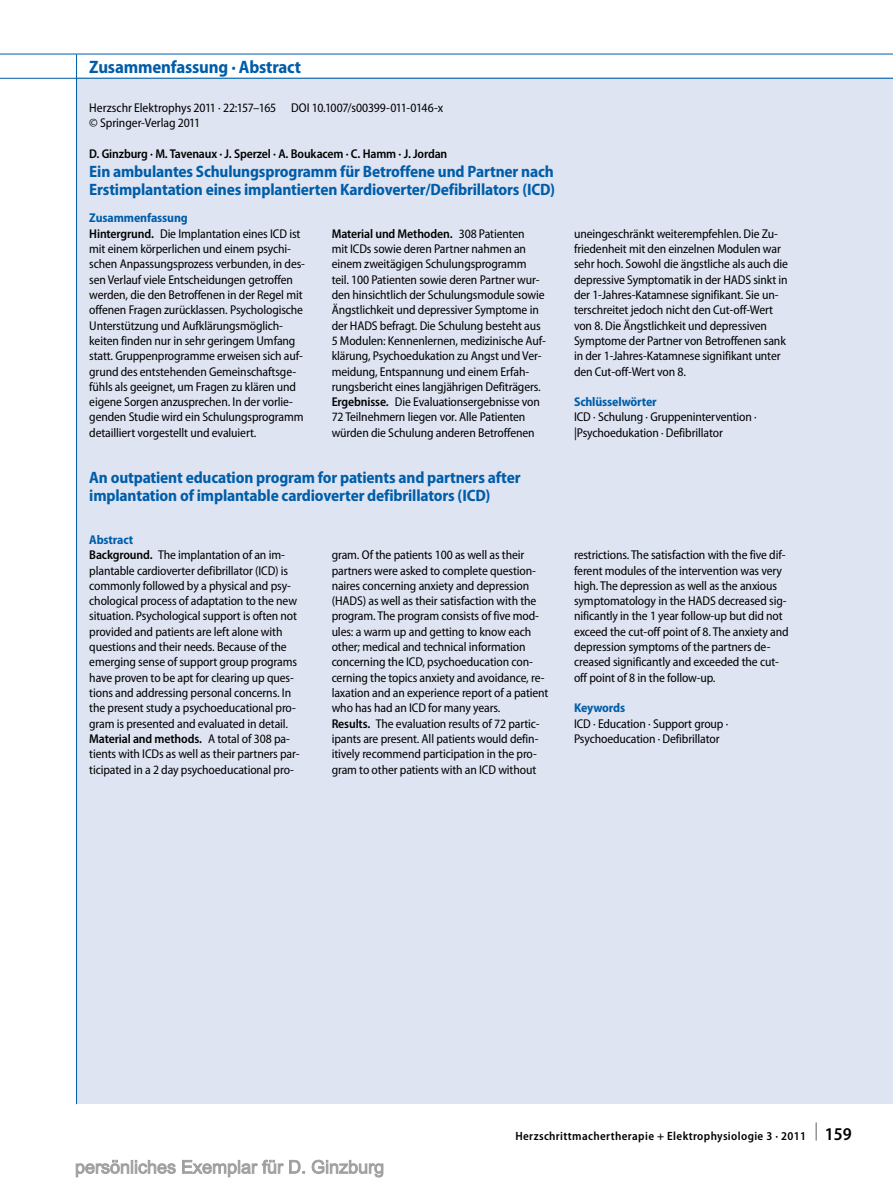
<style>
.page{position:relative;width:893px;height:1187px;background:#fff}
.page>*{position:absolute;margin:0;border:0;box-sizing:border-box;transform-origin:0 0}
.t1{font:700 semi-condensed 18px "Myriad Pro";letter-spacing:-.01em;color:#005da9}
.t2{font:700 semi-condensed 16.5px/18px "Myriad Pro";letter-spacing:-.01em;color:#005da9}
.t3{font:semi-condensed 12.75px/15.3px "Myriad Pro";letter-spacing:-.01em;color:#000}
.t4{font:600 semi-condensed 12.75px "Myriad Pro";letter-spacing:-.01em;color:#000}
.t5{font:700 semi-condensed 12.75px "Myriad Pro";letter-spacing:-.01em;color:#005da9}
.t6{font:600 semi-condensed 12px "Myriad Pro";letter-spacing:.03em;color:#000}
.s1{font-weight:700;color:#005da9}
.s2{font-weight:600}
.s3{font-size:18px}
</style>
<div class="page">
<div style="left:77px;top:78px;width:816px;height:1025px;background:#dee4f2"></div>
<hr style="left:76px;top:54px;width:1px;height:1049px;background:#005da9">
<hr style="left:0;top:54px;width:893px;height:1px;background:#005da9">
<hr style="left:0;top:78px;width:893px;height:1px;background:#005da9">
<svg style="left:75px;top:1159px;width:309px;height:18px"></svg>
<h1 class="t1" style="left:89px;top:57px;width:213px">Zusammenfassung · Abstract</h1>
<p class="t3" style="left:89px;top:100px;width:355px">Herzschr Elektrophys 2011 · 22:157–165 DOI 10.1007/s00399-011-0146-x © Springer-Verlag 2011</p>
<p class="t4" style="left:89px;top:147px;width:360px">D. Ginzburg · M. Tavenaux · J. Sperzel · A. Boukacem · C. Hamm · J. Jordan</p>
<p class="t2" style="left:89px;top:162px;width:467px">Ein ambulantes Schulungsprogramm für Betroffene und Partner nach<br>Erstimplantation eines implantierten Kardioverter/Defibrillators (ICD)</p>
<p class="t3" style="left:89px;top:211px;width:217px"><span class="s1">Zusammenfassung<br></span><span class="s2">Hintergrund.</span> Die Implantation eines ICD ist mit einem körperlichen und einem psychi&shy;schen Anpassungsprozess verbunden, in des&shy;sen Verlauf viele Entscheidungen getroffen werden, die den Betroffenen in der Regel mit offenen Fragen zurücklassen. Psychologische Unterstützung und Aufklärungsmöglich&shy;keiten finden nur in sehr geringem Umfang statt. Gruppenprogramme erweisen sich auf&shy;grund des entstehenden Gemeinschaftsge&shy;fühls als geeignet, um Fragen zu klären und eigene Sorgen anzusprechen. In der vorlie&shy;genden Studie wird ein Schulungsprogramm detailliert vorgestellt und evaluiert.</p>
<p class="t3" style="left:332px;top:226px;width:216px"><span class="s2">Material und Methoden.</span> 308 Patienten<br>mit ICDs sowie deren Partner nahmen an einem zweitägigen Schulungsprogramm teil. 100 Patienten sowie deren Partner wur&shy;den hinsichtlich der Schulungsmodule sowie Ängstlichkeit und depressiver Symptome in der HADS befragt. Die Schulung besteht aus 5 Modulen: Kennenlernen, medizinische Auf&shy;klärung, Psychoedukation zu Angst und Ver&shy;meidung, Entspannung und einem Erfah&shy;rungsbericht eines langjährigen Defiträgers.<br><span class="s2">Ergebnisse.</span> Die Evaluationsergebnisse von 72 Teilnehmern liegen vor. Alle Patienten würden die Schulung anderen Betroffenen</p>
<p class="t3" style="left:574px;top:226px;width:216px">uneingeschränkt weiterempfehlen. Die Zu&shy;friedenheit mit den einzelnen Modulen war sehr hoch. Sowohl die ängstliche als auch die depressive Symptomatik in der HADS sinkt in der 1-Jahres-Katamnese signifikant. Sie un&shy;terschreitet jedoch nicht den Cut-off-Wert von 8. Die Ängstlichkeit und depressiven Symptome der Partner von Betroffenen sank in der 1-Jahres-Katamnese signifikant unter den Cut-off-Wert von 8.</p>
<p class="t5" style="left:574px;top:395px;width:84px">Schlüsselwörter</p>
<p class="t3" style="left:574px;top:410px;width:184px">ICD · Schulung · Gruppenintervention · |Psychoedukation · Defibrillator</p>
<p class="t2" style="left:89px;top:468px;width:433px">An outpatient education program for patients and partners after implantation of implantable cardioverter defibrillators (ICD)</p>
<p class="t3" style="left:89px;top:532px;width:212px"><span class="s1">Abstract<br></span><span class="s2">Background.</span> The implantation of an im&shy;plantable cardioverter defibrillator (ICD) is commonly followed by a physical and psy&shy;chological process of adaptation to the new situation. Psychological support is often not provided and patients are left alone with questions and their needs. Because of the emerging sense of support group programs have proven to be apt for clearing up ques&shy;tions and addressing personal concerns. In the present study a psychoeducational pro&shy;gram is presented and evaluated in detail.<br><span class="s2">Material and methods.</span> A total of 308 pa&shy;tients with ICDs as well as their partners par&shy;ticipated in a 2 day psychoeducational pro-</p>
<p class="t3" style="left:332px;top:547px;width:218px">gram. Of the patients 100 as well as their partners were asked to complete question&shy;naires concerning anxiety and depression (HADS) as well as their satisfaction with the program. The program consists of five mod&shy;ules: a warm up and getting to know each other; medical and technical information concerning the ICD, psychoeducation con&shy;cerning the topics anxiety and avoidance, re&shy;laxation and an experience report of a patient who has had an ICD for many years.<br><span class="s2">Results.</span> The evaluation results of 72 partic&shy;ipants are present. All patients would defin&shy;itively recommend participation in the pro&shy;gram to other patients with an ICD without</p>
<p class="t3" style="left:574px;top:547px;width:216px">restrictions. The satisfaction with the five dif&shy;ferent modules of the intervention was very high. The depression as well as the anxious symptomatology in the HADS decreased sig&shy;nificantly in the 1 year follow-up but did not exceed the cut-off point of 8. The anxiety and depression symptoms of the partners de&shy;creased significantly and exceeded the cut&shy;off point of 8 in the follow-up.</p>
<p class="t5" style="left:574px;top:701px;width:53px">Keywords</p>
<p class="t3" style="left:574px;top:716px;width:156px">ICD · Education · Support group ·<br>Psychoeducation · Defibrillator</p>
<p class="t6" style="left:515px;top:1129px;width:338px">Herzschrittmachertherapie + Elektrophysiologie 3 · 2011 <sup>|</sup> <span class="s3">159</span></p>
</div>
